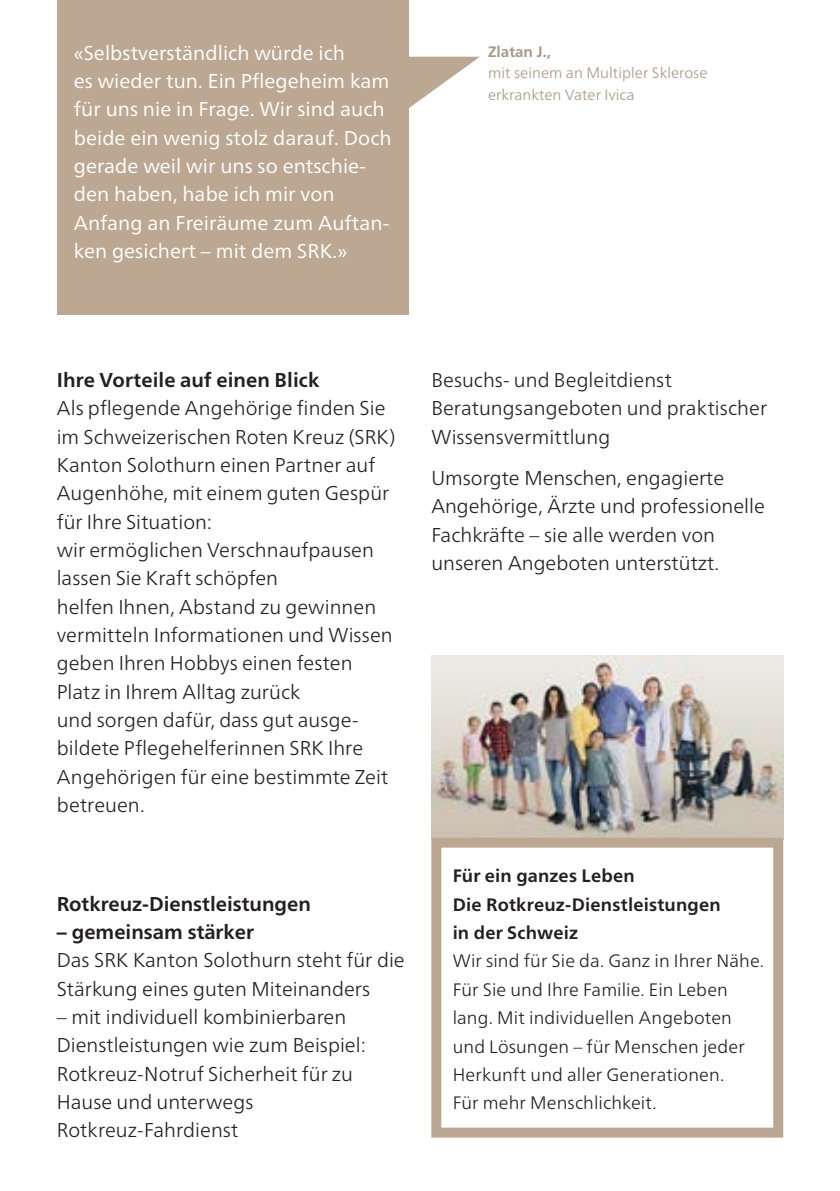
<style>
.page{position:relative;width:840px;height:1191px;background:#fff}
.page>*{position:absolute;margin:0;border:0;box-sizing:border-box;transform-origin:0 0}
.t1{font:300 20px/28.4px "Frutiger Neue LTW1 G";color:#231f20}
.t2{font:20px/28.4px "Frutiger Neue LTW1 G";letter-spacing:.005em;color:#fff}
.t3{font:700 20px "Frutiger Neue LTW1 G";color:#231f20}
.t4{font:300 18px/28.4px "Frutiger Neue LTW1 G";letter-spacing:.005em;color:#231f20}
.t5{font:700 18px/28.4px "Frutiger Neue LTW1 G";letter-spacing:.01em;color:#231f20}
.t6{font:300 15px/21.6px "Frutiger Neue LTW1 G";letter-spacing:.005em;color:#a89683}
.t7{font:700 15px "Frutiger Neue LTW1 G";letter-spacing:.005em;color:#a89683}
</style>
<div class="page">
<img style="left:431px;top:655px;width:351px;height:182px">
<svg style="left:408px;top:57px;width:71px;height:59px"></svg>
<div style="left:57px;top:0;width:351px;height:315px;background:#bca892"></div>
<div style="left:431px;top:837px;width:351px;height:300px;border:10px solid #bca892"></div>
<p class="t2" style="left:74px;top:38px;width:319px">«Selbstverständlich würde ich<br>es wieder tun. Ein Pflegeheim kam für uns nie in Frage. Wir sind auch beide ein wenig stolz darauf. Doch gerade weil wir uns so entschie&shy;den haben, habe ich mir von<br>Anfang an Freiräume zum Auftan&shy;ken gesichert – mit dem SRK.»</p>
<p class="t7" style="left:488px;top:43px;width:64px">Zlatan J.,</p>
<p class="t6" style="left:488px;top:62px;width:221px">mit seinem an Multipler Sklerose erkrankten Vater Ivica</p>
<p class="t3" style="left:57px;top:368px;width:264px">Ihre Vorteile auf einen Blick</p>
<p class="t1" style="left:57px;top:394px;width:340px">Als pflegende Angehörige finden Sie im Schweizerischen Roten Kreuz (SRK)<br>Kanton Solothurn einen Partner auf<br>Augenhöhe, mit einem guten Gespür für Ihre Situation:<br>wir ermöglichen Verschnaufpausen lassen Sie Kraft schöpfen<br>helfen Ihnen, Abstand zu gewinnen vermitteln Informationen und Wissen geben Ihren Hobbys einen festen<br>Platz in Ihrem Alltag zurück<br>und sorgen dafür, dass gut ausge&shy;bildete Pflegehelferinnen SRK Ihre<br>Angehörigen für eine bestimmte Zeit betreuen.</p>
<p class="t3" style="left:57px;top:891px;width:256px">Rotkreuz-Dienstleistungen</p>
<p class="t3" style="left:57px;top:920px;width:199px">– gemeinsam stärker</p>
<p class="t1" style="left:57px;top:946px;width:349px">Das SRK Kanton Solothurn steht für die<br>Stärkung eines guten Miteinanders</p>
<p class="t1" style="left:57px;top:1002px;width:310px">– mit individuell kombinierbaren<br>Dienstleistungen wie zum Beispiel:<br>Rotkreuz-Notruf Sicherheit für zu<br>Hause und unterwegs<br>Rotkreuz-Fahrdienst</p>
<p class="t1" style="left:431px;top:365px;width:337px">Besuchs- und Begleitdienst<br>Beratungsangeboten und praktischer<br>Wissensvermittlung</p>
<p class="t1" style="left:431px;top:464px;width:335px">Umsorgte Menschen, engagierte Angehörige, Ärzte und professionelle Fachkräfte – sie alle werden von unseren Angeboten unterstützt.</p>
<p class="t5" style="left:452px;top:861px;width:269px">Für ein ganzes Leben<br>Die Rotkreuz-Dienstleistungen in der Schweiz</p>
<p class="t4" style="left:452px;top:946px;width:312px">Wir sind für Sie da. Ganz in Ihrer Nähe.<br>Für Sie und Ihre Familie. Ein Leben lang. Mit individuellen Angeboten und Lösungen – für Menschen jeder Herkunft und aller Generationen.<br>Für mehr Menschlichkeit.</p>
</div>
